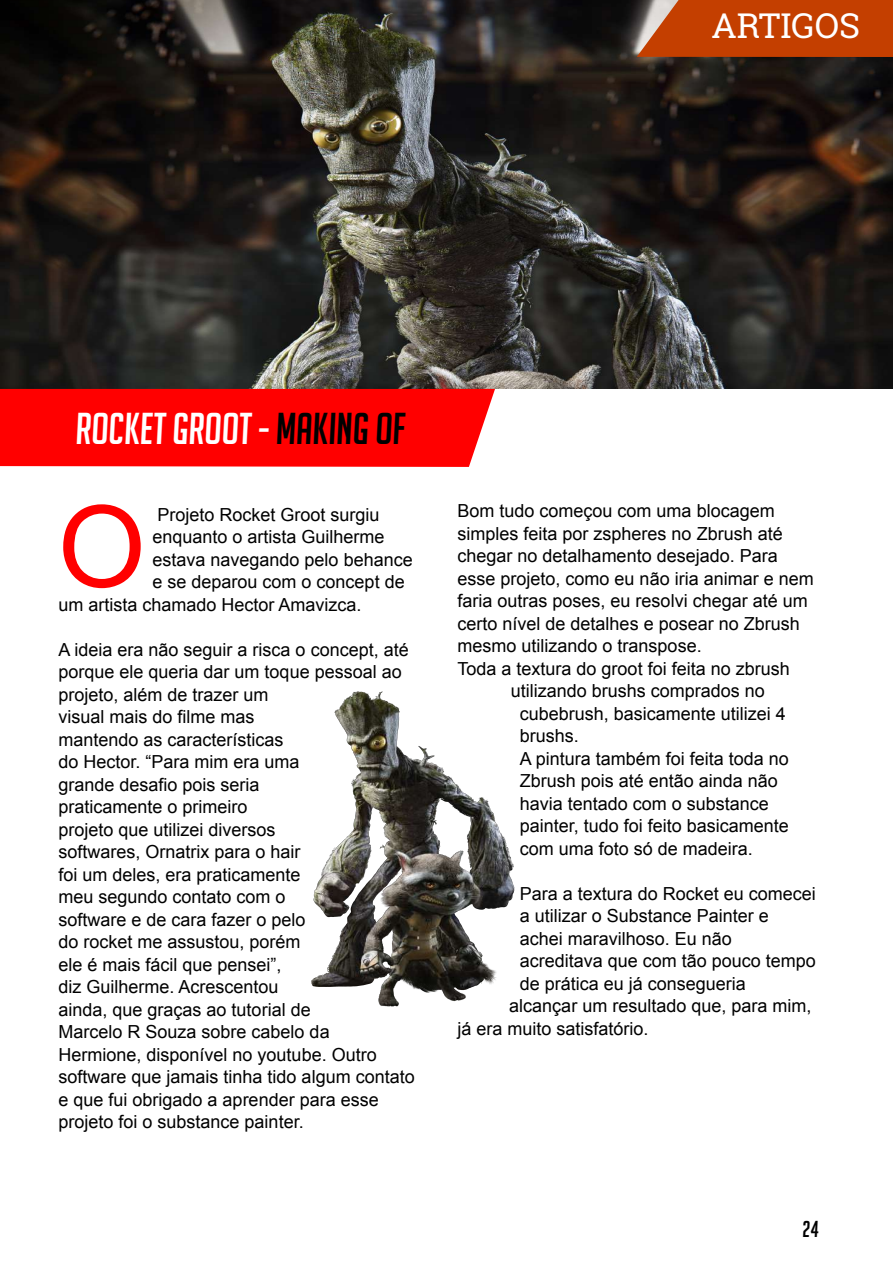
<style>
.page{position:relative;width:893px;height:1263px;background:#fff}
.page>*{position:absolute;margin:0;border:0;box-sizing:border-box;transform-origin:0 0}
.t1{font:113.1px "Arial";color:#f00}
.t2{font:italic 43.5px "Big Noodle Titling";color:#fff}
.t3{font:34.5px "Roboto Slab";color:#fff}
.t4{font:italic 22.5px "Big Noodle Titling";color:#000}
.t5{font:18px/22.5px "Arial";color:#000}
.s1{color:#000}
</style>
<div class="page">
<img style="left:0;top:0;width:893px;height:388px">
<img style="left:309px;top:690px;width:210px;height:319px;border-radius:39px">
<div style="left:0;top:389px;width:495px;height:78px;background:#f00"></div>
<svg style="left:637px;top:0;width:256px;height:57px;background:#c2470d"></svg>
<h3 class="t3" style="left:711px;top:2px;width:150px">ARTIGOS</h3>
<h2 class="t2" style="left:76px;top:405px;width:331px">ROCKET GROOT - <span class="s1">MAKING OF</span></h2>
<h1 class="t1" style="left:58px;top:484px;width:89px">O</h1>
<p class="t5" style="left:157px;top:503px;width:224px">Projeto Rocket Groot surgiu</p>
<p class="t5" style="left:152px;top:526px;width:234px">enquanto o artista Guilherme</p>
<p class="t5" style="left:152px;top:548px;width:262px">estava navegando pelo behance</p>
<p class="t5" style="left:152px;top:571px;width:254px">e se deparou com o concept de</p>
<p class="t5" style="left:58px;top:593px;width:305px">um artista chamado Hector Amavizca.</p>
<p class="t5" style="left:58px;top:638px;width:358px">A ideia era não seguir a risca o concept, até porque ele queria dar um toque pessoal ao projeto, além de trazer um<br>visual mais do filme mas<br>mantendo as características<br>do Hector. “Para mim era uma<br>grande desafio pois seria<br>praticamente o primeiro<br>projeto que utilizei diversos<br>softwares, Ornatrix para o hair<br>foi um deles, era praticamente<br>meu segundo contato com o<br>software e de cara fazer o pelo<br>do rocket me assustou, porém<br>ele é mais fácil que pensei”,<br>diz Guilherme. Acrescentou<br>ainda, que graças ao tutorial de<br>Marcelo R Souza sobre cabelo da<br>Hermione, disponível no youtube. Outro software que jamais tinha tido algum contato e que fui obrigado a aprender para esse projeto foi o substance painter.</p>
<p class="t5" style="left:458px;top:500px;width:319px">Bom tudo começou com uma blocagem</p>
<p class="t5" style="left:458px;top:522px;width:327px">simples feita por zspheres no Zbrush até</p>
<p class="t5" style="left:457px;top:545px;width:322px">chegar no detalhamento desejado. Para</p>
<p class="t5" style="left:457px;top:567px;width:358px">esse projeto, como eu não iria animar e nem</p>
<p class="t5" style="left:457px;top:590px;width:352px">faria outras poses, eu resolvi chegar até um</p>
<p class="t5" style="left:457px;top:612px;width:344px">certo nível de detalhes e posear no Zbrush</p>
<p class="t5" style="left:457px;top:635px;width:246px">mesmo utilizando o transpose.</p>
<p class="t5" style="left:457px;top:657px;width:334px">Toda a textura do groot foi feita no zbrush</p>
<p class="t5" style="left:511px;top:680px;width:256px">utilizando brushs comprados no</p>
<p class="t5" style="left:520px;top:702px;width:268px">cubebrush, basicamente utilizei 4</p>
<p class="t5" style="left:520px;top:725px;width:61px">brushs.</p>
<p class="t5" style="left:520px;top:747px;width:271px">A pintura também foi feita toda no</p>
<p class="t5" style="left:520px;top:770px;width:260px">Zbrush pois até então ainda não</p>
<p class="t5" style="left:520px;top:792px;width:251px">havia tentado com o substance</p>
<p class="t5" style="left:520px;top:815px;width:271px">painter, tudo foi feito basicamente</p>
<p class="t5" style="left:520px;top:837px;width:235px">com uma foto só de madeira.</p>
<p class="t5" style="left:520px;top:882px;width:298px">Para a textura do Rocket eu comecei</p>
<p class="t5" style="left:520px;top:905px;width:251px">a utilizar o Substance Painter e</p>
<p class="t5" style="left:520px;top:927px;width:214px">achei maravilhoso. Eu não</p>
<p class="t5" style="left:520px;top:950px;width:298px">acreditava que com tão pouco tempo</p>
<p class="t5" style="left:520px;top:972px;width:228px">de prática eu já consegueria</p>
<p class="t5" style="left:509px;top:995px;width:304px">alcançar um resultado que, para mim,</p>
<p class="t5" style="left:457px;top:1017px;width:193px">já era muito satisfatório.</p>
<p class="t4" style="left:802px;top:1217px;width:18px">24</p>
</div>
